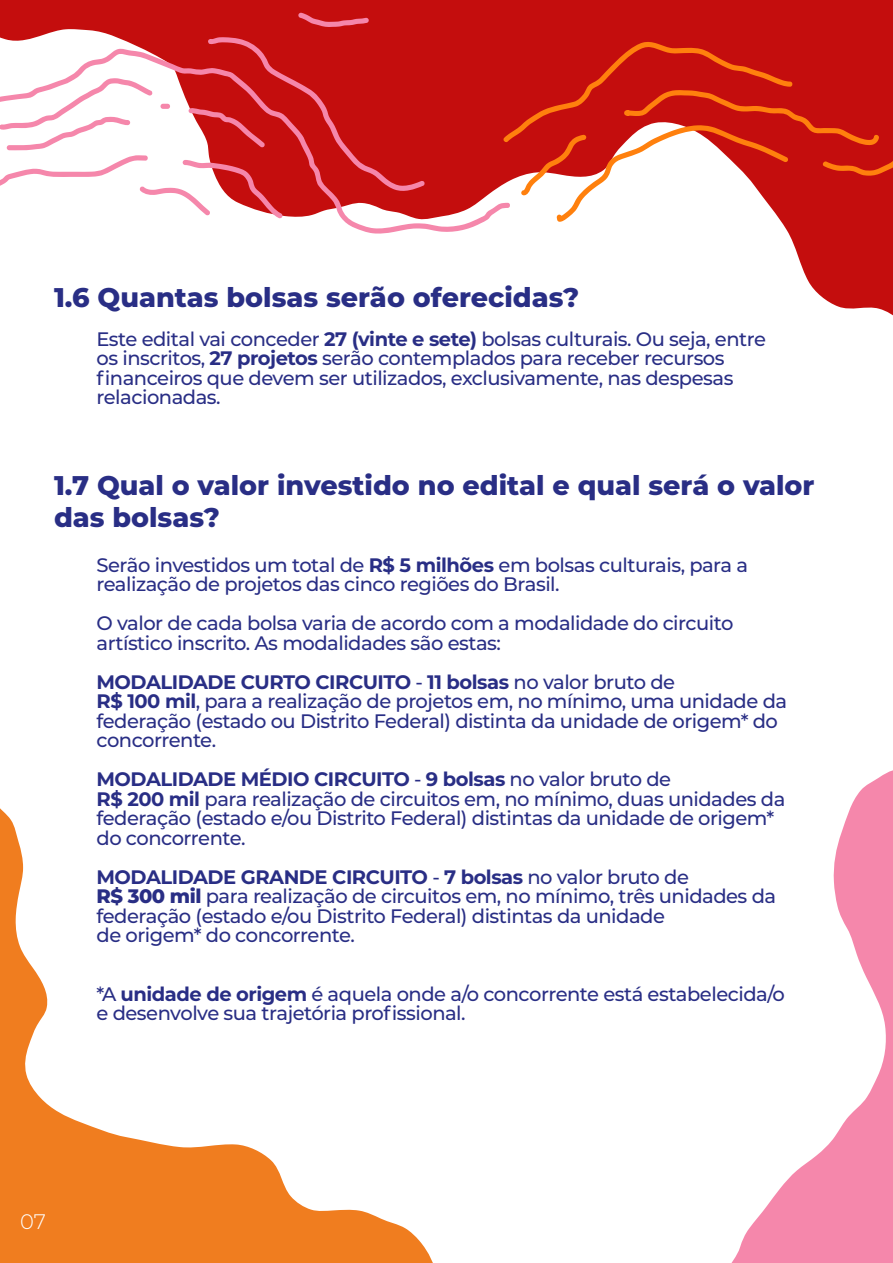
<style>
.page{position:relative;width:893px;height:1263px;background:#fff}
.page>*{position:absolute;margin:0;border:0;box-sizing:border-box;transform-origin:0 0}
.titulo_pagina{font:800 27px/32.4px "Montserrat";color:#292e85}
.t1{font:300 21px "Montserrat";color:#fff}
.meio_de_texto{font:500 19.5px/19.5px "Montserrat";letter-spacing:-.025em;color:#292e85}
.meio_de_texto-2{font:700 19.5px "Montserrat";letter-spacing:-.025em;color:#292e85}
.s1{font-weight:700}
.s2{font-weight:500}
.s3{font-weight:800}
</style>
<div class="page">
<svg style="left:731px;top:770px;width:162px;height:493px"></svg>
<svg style="left:0;top:808px;width:433px;height:455px"></svg>
<svg style="left:0;top:0;width:893px;height:316px"></svg>
<svg style="left:502px;top:41px;width:391px;height:181px"></svg>
<svg style="left:425px;top:49px;width:86px;height:185px;background:#cd3031"></svg>
<svg style="left:298px;top:12px;width:71px;height:15px"></svg>
<svg style="left:0;top:37px;width:425px;height:209px"></svg>
<p class="titulo_pagina" style="left:54px;top:280px;width:527px">1.6 Quantas bolsas serão oferecidas?</p>
<p class="meio_de_texto" style="left:97px;top:328px;width:671px">Este edital vai conceder <span class="s1">27 (vinte e sete)</span> bolsas culturais. Ou seja, entre os inscritos, <span class="s1">27 projetos</span> serão contemplados para receber recursos financeiros que devem ser utilizados, exclusivamente, nas despesas relacionadas.</p>
<p class="titulo_pagina" style="left:54px;top:467px;width:762px">1.7 Qual o valor investido no edital e qual será o valor das bolsas?</p>
<p class="meio_de_texto" style="left:97px;top:554px;width:653px">Serão investidos um total de <span class="s1">R$ 5 milhões</span> em bolsas culturais, para a realização de projetos das cinco regiões do Brasil.</p>
<p class="meio_de_texto" style="left:97px;top:613px;width:638px">O valor de cada bolsa varia de acordo com a modalidade do circuito artístico inscrito. As modalidades são estas:</p>
<p class="meio_de_texto-2" style="left:97px;top:668px;width:580px">MODALIDADE CURTO CIRCUITO <span class="s2">-</span> 11 bolsas <span class="s2">no valor bruto de</span></p>
<p class="meio_de_texto" style="left:97px;top:691px;width:692px"><span class="s1">R$ 100 mil</span>, para a realização de projetos em, no mínimo, uma unidade da federação (estado ou Distrito Federal) distinta da unidade de origem* do concorrente.</p>
<p class="meio_de_texto-2" style="left:97px;top:765px;width:576px">MODALIDADE MÉDIO CIRCUITO <span class="s2">-</span> 9 bolsas <span class="s2">no valor bruto de</span></p>
<p class="meio_de_texto" style="left:97px;top:788px;width:690px"><span class="s1">R$ 200 mil</span> para realização de circuitos em, no mínimo, duas unidades da federação (estado e/ou Distrito Federal) distintas da unidade de origem* do concorrente.</p>
<p class="meio_de_texto-2" style="left:97px;top:863px;width:594px">MODALIDADE GRANDE CIRCUITO <span class="s2">-</span> 7 bolsas <span class="s2">no valor bruto de</span></p>
<p class="meio_de_texto" style="left:97px;top:886px;width:681px"><span class="s3">R$ 300 mil</span> para realização de circuitos em, no mínimo, três unidades da federação (estado e/ou Distrito Federal) distintas da unidade</p>
<p class="meio_de_texto" style="left:97px;top:925px;width:260px">de origem* do concorrente.</p>
<p class="meio_de_texto" style="left:97px;top:983px;width:690px">*A <span class="s1">unidade de origem</span> é aquela onde a/o concorrente está estabelecida/o e desenvolve sua trajetória profissional.</p>
<p class="t1" style="left:20px;top:1207px;width:27px">07</p>
</div>
